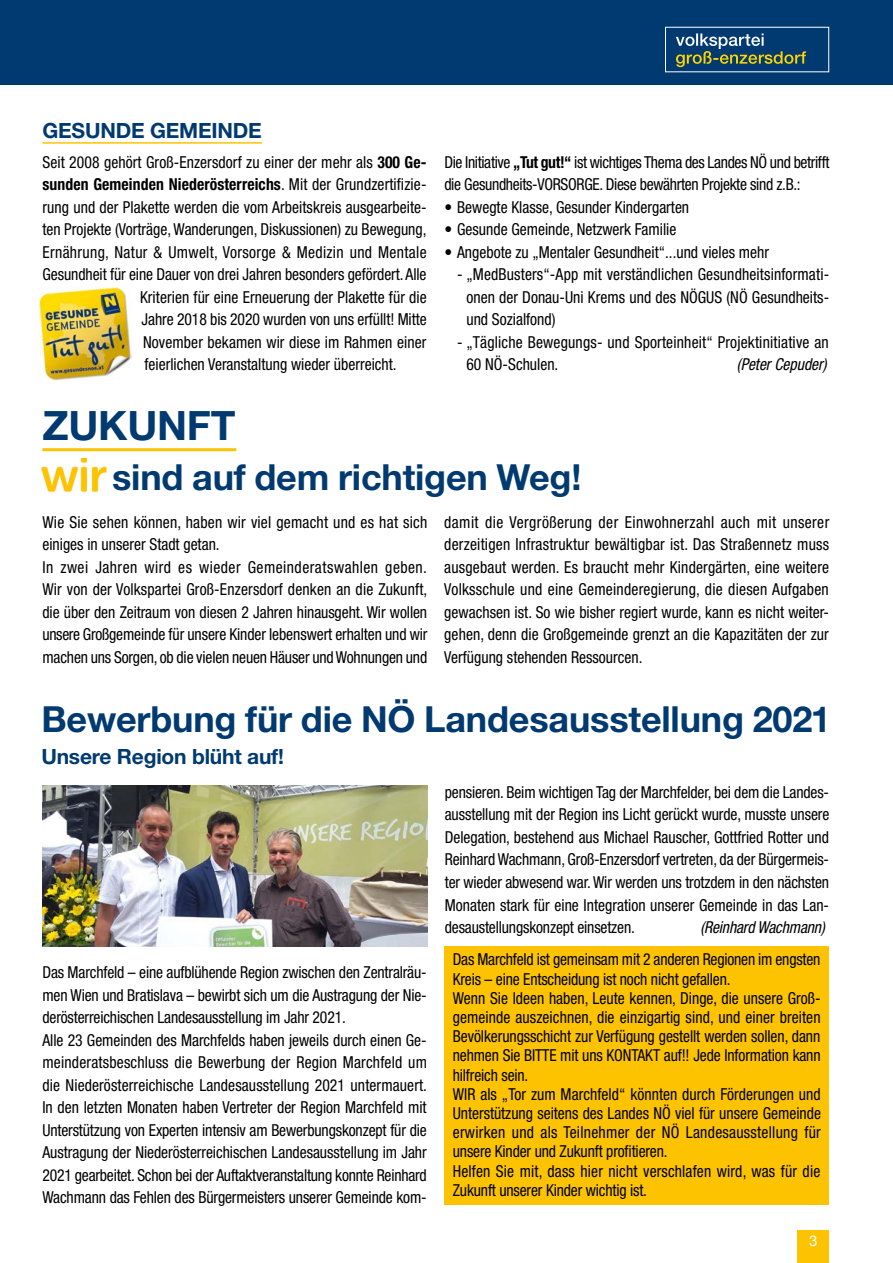
<style>
.page{position:relative;width:893px;height:1263px;background:#fff}
.page>*{position:absolute;margin:0;border:0;box-sizing:border-box;transform-origin:0 0}
.Head{font:700 40.5px "Helvetica Neue LT Std";letter-spacing:-.005em;color:#003a70}
.Head-2{font:700 36px "Helvetica Neue LT Std";letter-spacing:-.005em;color:#003a70}
.Subhead{font:700 21px "Helvetica Neue LT Std";letter-spacing:-.01em;color:#003a70}
.Subhead_mit_Linie{font:700 21px "Helvetica Neue LT Std";letter-spacing:-.01em;color:#003a70}
.Copy_2017{font:condensed 16.5px/22.5px "Helvetica Neue LT Std";color:#000;text-align:justify;scale:.95 1}
.Copy_2017-2{font:condensed 16.5px/22.5px "Helvetica Neue LT Std";letter-spacing:-.02em;color:#000;scale:.95 1}
.Copy_2017-3{font:700 condensed 16.5px "Helvetica Neue LT Std";letter-spacing:.01em;color:#000;scale:.95 1}
.Copy_2017-4{font:condensed 16.5px "Helvetica Neue LT Std";letter-spacing:.02em;color:#000;scale:.95 1}
.Copy_2017-5{font:italic condensed 16.5px "Helvetica Neue LT Std";letter-spacing:-.01em;color:#000;scale:.95 1}
.t1{font:15px "Helvetica Neue";color:#fff}
.s1{font-weight:700}
.s2{font-weight:400}
</style>
<div class="page">
<div style="left:0;top:0;width:893px;height:85px;background:#003a70"></div>
<svg style="left:665px;top:27px;width:164px;height:46px"></svg>
<div style="left:798px;top:1231px;width:31px;height:32px;background:#fdc300"></div>
<hr style="left:43px;top:142px;width:219px;height:2px;background:#fdc300">
<img style="left:39px;top:287px;width:93px;height:94px">
<img style="left:41px;top:458px;width:66px;height:35px">
<hr style="left:42px;top:448px;width:194px;height:3px;background:#fdc300">
<img style="left:42px;top:786px;width:385px;height:160px">
<div style="left:444px;top:946px;width:385px;height:259px;background:#fdc300"></div>
<p class="Subhead_mit_Linie" style="left:43px;top:117px;width:221px">GESUNDE GEMEINDE</p>
<p class="Copy_2017" style="left:43px;top:151px;width:406px">Seit 2008 gehört Groß-Enzersdorf zu einer der mehr als <span class="s1">300 Ge-</span></p>
<p class="Copy_2017-3" style="left:43px;top:175px;width:406px">sunden Gemeinden Niederösterreichs<span class="s2">. Mit der Grundzertifizie-</span></p>
<p class="Copy_2017" style="left:43px;top:196px;width:406px">rung und der Plakette werden die vom Arbeitskreis ausgearbeite-</p>
<p class="Copy_2017" style="left:43px;top:218px;width:406px">ten Projekte (Vorträge, Wanderungen, Diskussionen) zu Bewegung,</p>
<p class="Copy_2017-4" style="left:43px;top:243px;width:406px">Ernährung, Natur &amp; Umwelt, Vorsorge &amp; Medizin und Mentale</p>
<p class="Copy_2017" style="left:43px;top:263px;width:406px">Gesundheit für eine Dauer von drei Jahren besonders gefördert. Alle</p>
<p class="Copy_2017" style="left:140px;top:286px;width:303px">Kriterien für eine Erneuerung der Plakette für die</p>
<p class="Copy_2017" style="left:142px;top:308px;width:302px">Jahre 2018 bis 2020 wurden von uns erfüllt! Mitte</p>
<p class="Copy_2017" style="left:143px;top:331px;width:300px">November bekamen wir diese im Rahmen einer</p>
<p class="Copy_2017" style="left:145px;top:353px;width:267px">feierlichen Veranstaltung wieder überreicht.</p>
<p class="Copy_2017-2" style="left:444px;top:151px;width:407px">Die Initiative <span class="s1">„Tut gut!“</span> ist wichtiges Thema des Landes NÖ und betrifft die Gesundheits-VORSORGE. Diese bewährten Projekte sind z.B.:</p>
<p class="Copy_2017" style="left:444px;top:196px;width:259px">• Bewegte Klasse, Gesunder Kindergarten</p>
<p class="Copy_2017" style="left:444px;top:218px;width:246px">• Gesunde Gemeinde, Netzwerk Familie</p>
<p class="Copy_2017" style="left:444px;top:241px;width:343px">• Angebote zu „Mentaler Gesundheit“...und vieles mehr</p>
<p class="Copy_2017" style="left:466px;top:263px;width:383px;text-indent:-9px">- „MedBusters“-App mit verständlichen Gesundheitsinformati&shy;onen der Donau-Uni Krems und des NÖGUS (NÖ Gesundheits&shy;und Sozialfond)</p>
<p class="Copy_2017" style="left:466px;top:331px;width:383px;text-indent:-9px">- „Tägliche Bewegungs- und Sporteinheit“ Projektinitiative an<br>60 NÖ-Schulen.</p>
<p class="Copy_2017-5" style="left:737px;top:355px;width:96px">(Peter Cepuder)</p>
<p class="Head" style="left:42px;top:401px;width:195px">ZUKUNFT</p>
<p class="Head-2" style="left:112px;top:455px;width:471px">sind auf dem richtigen Weg!</p>
<p class="Copy_2017" style="left:42px;top:511px;width:407px">Wie Sie sehen können, haben wir viel gemacht und es hat sich einiges in unserer Stadt getan.</p>
<p class="Copy_2017" style="left:42px;top:556px;width:407px">In zwei Jahren wird es wieder Gemeinderatswahlen geben.<br>Wir von der Volkspartei Groß-Enzersdorf denken an die Zukunft, die über den Zeitraum von diesen 2 Jahren hinausgeht. Wir wollen unsere Großgemeinde für unsere Kinder lebenswert erhalten und wir machen uns Sorgen, ob die vielen neuen Häuser und Wohnungen und</p>
<p class="Copy_2017" style="left:444px;top:511px;width:407px">damit die Vergrößerung der Einwohnerzahl auch mit unserer derzeitigen Infrastruktur bewältigbar ist. Das Straßennetz muss ausgebaut werden. Es braucht mehr Kindergärten, eine weitere Volksschule und eine Gemeinderegierung, die diesen Aufgaben gewachsen ist. So wie bisher regiert wurde, kann es nicht weiter&shy;gehen, denn die Großgemeinde grenzt an die Kapazitäten der zur Verfügung stehenden Ressourcen.</p>
<p class="Head-2" style="left:41px;top:696px;width:791px">Bewerbung für die NÖ Landesausstellung 2021</p>
<p class="Subhead" style="left:41px;top:744px;width:244px">Unsere Region blüht auf!</p>
<p class="Copy_2017" style="left:42px;top:961px;width:406px">Das Marchfeld – eine aufblühende Region zwischen den Zentralräu&shy;men Wien und Bratislava – bewirbt sich um die Austragung der Nie&shy;derösterreichischen Landesausstellung im Jahr 2021.</p>
<p class="Copy_2017" style="left:42px;top:1028px;width:406px">Alle 23 Gemeinden des Marchfelds haben jeweils durch einen Ge&shy;meinderatsbeschluss die Bewerbung der Region Marchfeld um die Niederösterreichische Landesausstellung 2021 untermauert.<br>In den letzten Monaten haben Vertreter der Region Marchfeld mit Unterstützung von Experten intensiv am Bewerbungskonzept für die Austragung der Niederösterreichischen Landesausstellung im Jahr 2021 gearbeitet. Schon bei der Auftaktveranstaltung konnte Reinhard Wachmann das Fehlen des Bürgermeisters unserer Gemeinde kom-</p>
<p class="Copy_2017" style="left:445px;top:781px;width:406px">pensieren. Beim wichtigen Tag der Marchfelder, bei dem die Landes&shy;ausstellung mit der Region ins Licht gerückt wurde, musste unsere Delegation, bestehend aus Michael Rauscher, Gottfried Rotter und Reinhard Wachmann, Groß-Enzersdorf vertreten, da der Bürgermeis&shy;ter wieder abwesend war. Wir werden uns trotzdem in den nächsten Monaten stark für eine Integration unserer Gemeinde in das Lan&shy;desaustellungskonzept einsetzen.</p>
<p class="Copy_2017-5" style="left:700px;top:918px;width:132px">(Reinhard Wachmann)</p>
<p class="Copy_2017" style="left:453px;top:950px;width:388px;line-height:19.2px">Das Marchfeld ist gemeinsam mit 2 anderen Regionen im engsten<br>Kreis – eine Entscheidung ist noch nicht gefallen.</p>
<p class="Copy_2017" style="left:453px;top:988px;width:389px;line-height:19.2px">Wenn Sie Ideen haben, Leute kennen, Dinge, die unsere Groß&shy;gemeinde auszeichnen, die einzigartig sind, und einer breiten Bevölkerungsschicht zur Verfügung gestellt werden sollen, dann nehmen Sie BITTE mit uns KONTAKT auf!! Jede Information kann hilfreich sein.</p>
<p class="Copy_2017" style="left:453px;top:1084px;width:389px;line-height:19.2px">WIR als „Tor zum Marchfeld“ könnten durch Förderungen und Unterstützung seitens des Landes NÖ viel für unsere Gemeinde erwirken und als Teilnehmer der NÖ Landesausstellung für unsere Kinder und Zukunft profitieren.</p>
<p class="Copy_2017" style="left:453px;top:1161px;width:388px;line-height:19.2px">Helfen Sie mit, dass hier nicht verschlafen wird, was für die<br>Zukunft unserer Kinder wichtig ist.</p>
<p class="t1" style="left:809px;top:1230px;width:10px">3</p>
</div>
